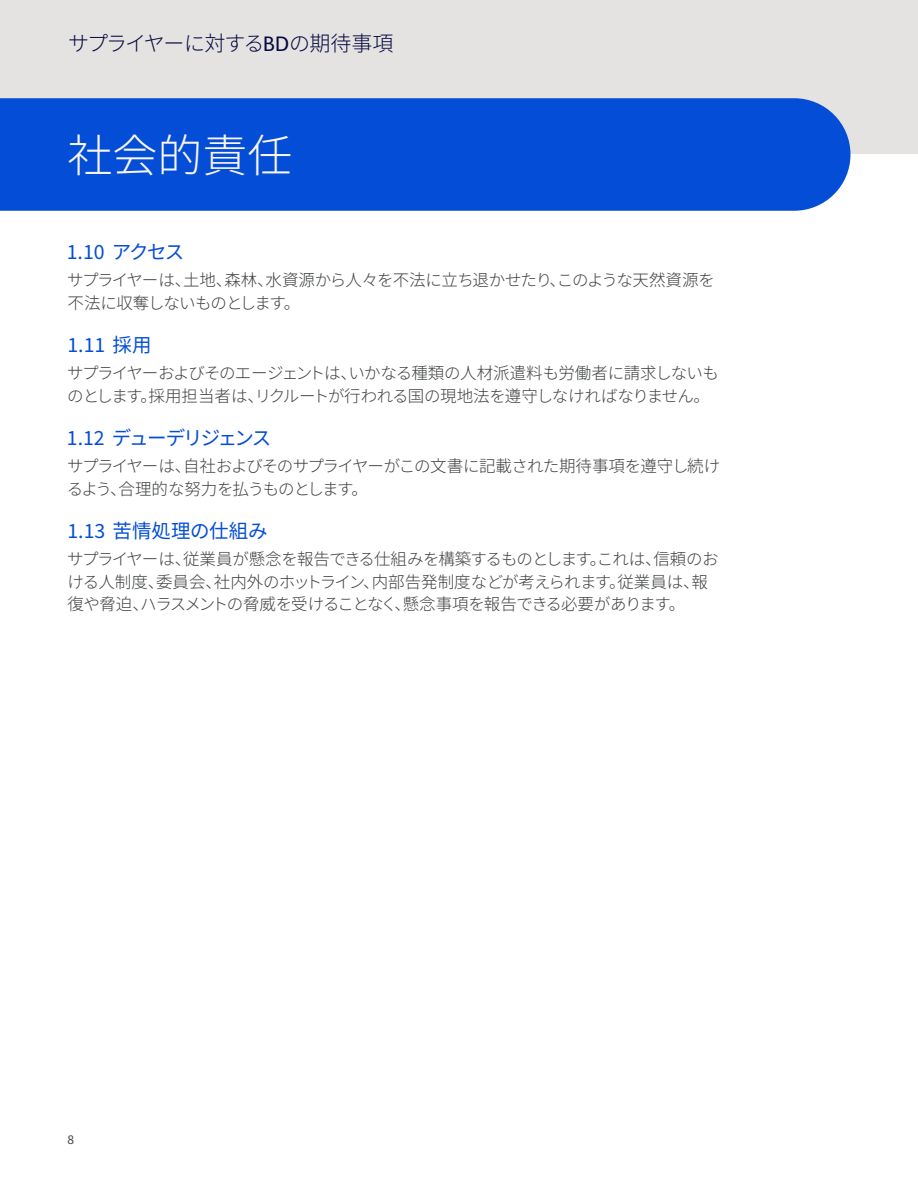
<style>
.page{position:relative;width:918px;height:1188px;background:#fff}
.page>*{position:absolute;margin:0;border:0;box-sizing:border-box;transform-origin:0 0}
.Heading__not_in_TOC{font:300 45px "Noto Sans JP";color:#f8f4f1}
.t1{font:300 21px "Noto Sans JP";letter-spacing:-.055em;color:#060a3d}
.t2{font:19.5px "Noto Sans JP";letter-spacing:-.02em;color:#044ed7}
.t3{font:19.5px "Noto Sans JP";letter-spacing:-.105em;color:#044ed7}
.t4{font:19.5px "Noto Sans JP";color:#044ed7}
.Body{font:300 16.5px/22.5px "Noto Sans JP";letter-spacing:-.045em;color:#3d3f41}
.t5{font:12px "Noto Sans JP";color:#3d3f41}
.s1{font-family:"FS Albert Pro";font-weight:400}
</style>
<div class="page">
<div style="left:0;top:0;width:918px;height:154px;background:#e5e3e2"></div>
<div style="left:0;top:98px;width:850px;height:113px;background:#044ed7"></div>
<p class="t1" style="left:68px;top:31px;width:327px">サプライヤーに対する<span class="s1">BD</span>の期待事項</p>
<p class="Heading__not_in_TOC" style="left:68px;top:131px;width:226px">社会的責任</p>
<p class="t2" style="left:67px;top:240px;width:119px">1.10 アクセス</p>
<p class="Body" style="left:67px;top:269px;width:649px">サプライヤーは、土地、森林、水資源から人々を不法に立ち退かせたり、このような天然資源を不法に収奪しないものとします。</p>
<p class="t2" style="left:68px;top:333px;width:85px">1.11 採用</p>
<p class="Body" style="left:67px;top:362px;width:653px">サプライヤーおよびそのエージェントは、いかなる種類の人材派遣料も労働者に請求しないものとします。採用担当者は、リクルートが行われる国の現地法を遵守しなければなりません。</p>
<p class="t3" style="left:67px;top:426px;width:206px">1.12 デューデリジェンス</p>
<p class="Body" style="left:67px;top:455px;width:655px">サプライヤーは、自社およびそのサプライヤーがこの文書に記載された期待事項を遵守し続けるよう、合理的な努力を払うものとします。</p>
<p class="t4" style="left:68px;top:519px;width:202px">1.13 苦情処理の仕組み</p>
<p class="Body" style="left:67px;top:548px;width:653px">サプライヤーは、従業員が懸念を報告できる仕組みを構築するものとします。これは、信頼のおける人制度、委員会、社内外のホットライン、内部告発制度などが考えられます。従業員は、報復や脅迫、ハラスメントの脅威を受けることなく、懸念事項を報告できる必要があります。</p>
<p class="t5" style="left:68px;top:1132px;width:8px">8</p>
</div>
